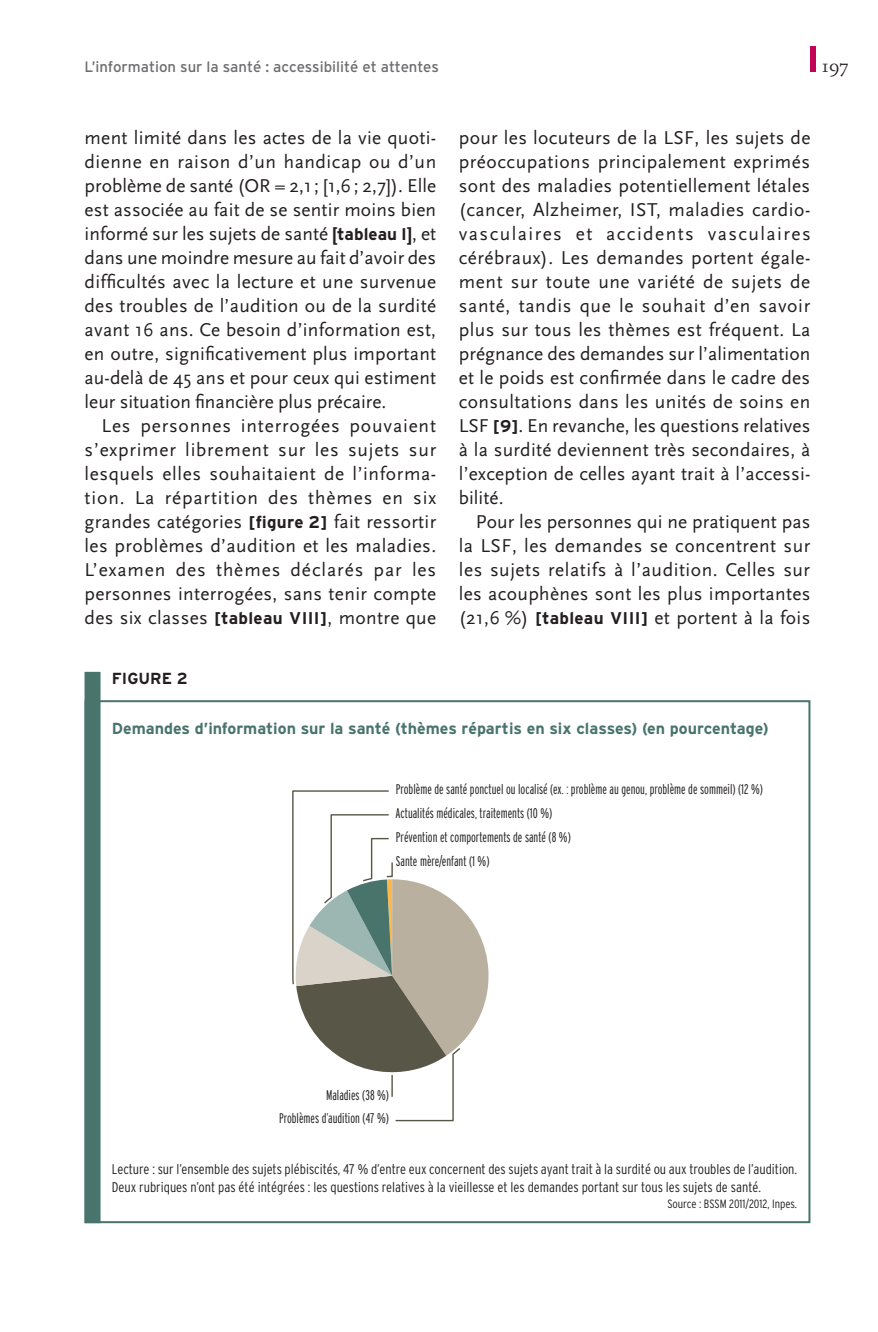
<style>
.page{position:relative;width:878px;height:1332px;background:#fff}
.page>*{position:absolute;margin:0;border:0;box-sizing:border-box;transform-origin:0 0}
.t1{font:19.4px/24px "Scala Sans";letter-spacing:.015em;color:#231f20;text-align:justify}
.t2{font:18px "Scala";color:#231f20}
.t3{font:700 16px "Interstate";color:#48746c}
.t4{font:700 16px "Interstate";color:#231f20}
.t5{font:15px "Interstate";color:#6c6d70}
.t6{font:300 condensed 14px/18px "Interstate";color:#231f20}
.t7{font:300 extra-condensed 14px/23.6px "Interstate";color:#231f20}
.t8{font:300 condensed 12px "Interstate";color:#231f20}
.s1{font-weight:700}
.s2{font-family:"Interstate";font-weight:700;font-size:17px}
</style>
<div class="page">
<div style="left:810px;top:46px;width:6px;height:25px;background:#c30456"></div>
<svg style="left:462px;top:909px;width:27px;height:133px"></svg>
<svg style="left:292px;top:790px;width:170px;height:331px"></svg>
<div style="left:85px;top:671px;width:16px;height:551px;background:#48746c"></div>
<p class="t5" style="left:85px;top:58px;width:356px">L’information sur la santé : accessibilité et attentes</p>
<p class="t2" style="left:822px;top:56px;width:28px">197</p>
<p class="t1" style="left:85px;top:126px;width:353px">ment limité dans les actes de la vie quoti&shy;dienne en raison d’un handicap ou d’un problème de santé (OR = 2,1; [1,6; 2,7]). Elle est associée au fait de se sentir moins bien informé sur les sujets de santé <span class="s1">[</span><span class="s2">tableau I</span><span class="s1">]</span>, et dans une moindre mesure au fait d’avoir des difficultés avec la lecture et une survenue des troubles de l’audition ou de la surdité avant 16 ans. Ce besoin d’information est, en outre, significativement plus important au-delà de 45 ans et pour ceux qui estiment leur situation financière plus précaire.</p>
<p class="t1" style="left:85px;top:414px;width:353px;text-indent:17px">Les personnes interrogées pouvaient s’exprimer librement sur les sujets sur lesquels elles souhaitaient de l’informa&shy;tion. La répartition des thèmes en six grandes catégories <span class="s2">[figure 2]</span> fait ressortir les problèmes d’audition et les maladies.<br>L’examen des thèmes déclarés par les personnes interrogées, sans tenir compte des six classes <span class="s2">[tableau VIII]</span>, montre que</p>
<p class="t4" style="left:112px;top:670px;width:77px">FIGURE 2</p>
<p class="t1" style="left:459px;top:126px;width:353px">pour les locuteurs de la LSF, les sujets de préoccupations principalement exprimés sont des maladies potentiellement létales (cancer, Alzheimer, IST, maladies cardio&shy;vasculaires et accidents vasculaires cérébraux). Les demandes portent égale&shy;ment sur toute une variété de sujets de santé, tandis que le souhait d’en savoir plus sur tous les thèmes est fréquent. La prégnance des demandes sur l’alimentation et le poids est confirmée dans le cadre des consultations dans les unités de soins en LSF <span class="s2">[9]</span>. En revanche, les questions relatives à la surdité deviennent très secondaires, à l’exception de celles ayant trait à l’accessi&shy;bilité.</p>
<p class="t1" style="left:459px;top:510px;width:353px;text-indent:17px">Pour les personnes qui ne pratiquent pas la LSF, les demandes se concentrent sur les sujets relatifs à l’audition. Celles sur les acouphènes sont les plus importantes (21,6 %) <span class="s2">[tableau VIII]</span> et portent à la fois</p>
<p class="t3" style="left:112px;top:719px;width:658px">Demandes d’information sur la santé (thèmes répartis en six classes) (en pourcentage)</p>
<p class="t7" style="left:395px;top:777px;width:369px">Problème de santé ponctuel ou localisé (ex. : problème au genou, problème de sommeil) (12 %)<br>Actualités médicales, traitements (10 %)</p>
<p class="t7" style="left:396px;top:825px;width:177px">Prévention et comportements de santé (8 %)</p>
<p class="t7" style="left:396px;top:849px;width:95px">Sante mère/enfant (1 %)</p>
<p class="t7" style="left:326px;top:1082px;width:65px">Maladies (38 %)</p>
<p class="t7" style="left:279px;top:1106px;width:112px">Problèmes d’audition (47 %)</p>
<p class="t6" style="left:112px;top:1159px;width:687px">Lecture : sur l’ensemble des sujets plébiscités, 47 % d’entre eux concernent des sujets ayant trait à la surdité ou aux troubles de l’audition.<br>Deux rubriques n’ont pas été intégrées : les questions relatives à la vieillesse et les demandes portant sur tous les sujets de santé.</p>
<p class="t8" style="left:667px;top:1196px;width:131px">Source : BSSM 2011/2012, Inpes.</p>
</div>
